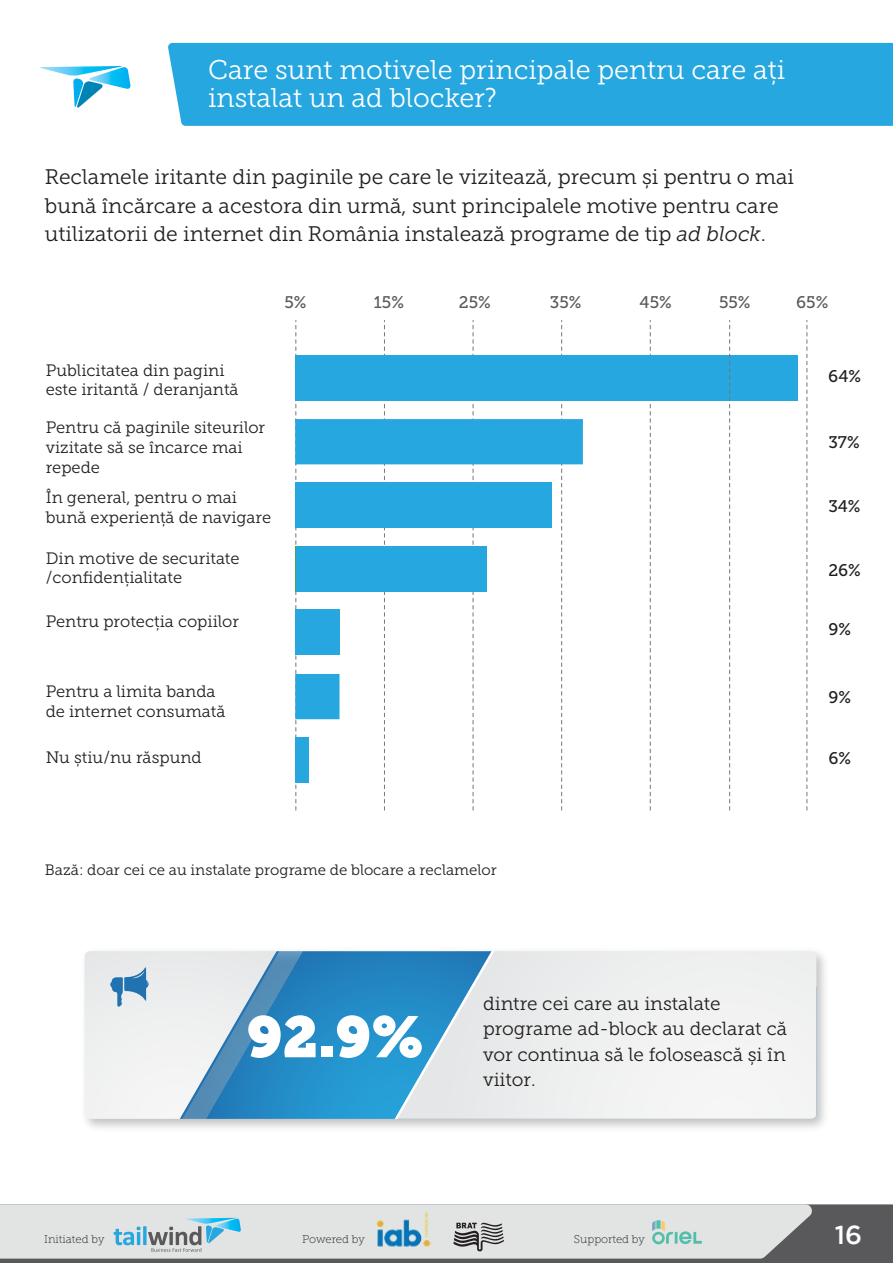
<style>
.page{position:relative;width:893px;height:1263px;background:#fff}
.page>*{position:absolute;margin:0;border:0;box-sizing:border-box;transform-origin:0 0}
.t1{font:57.45px "Museo Slab";color:#fff}
.t2{font:27px/28.2px "Museo Slab 300";color:#fff}
.t3{font:500 25.95px "Gotham";color:#fff}
.t4{font:21px/28.2px "Museo Slab 300";color:#211e1e}
.t5{font:18.9px/25.3px "Museo Slab 300";color:#211e1e}
.t6{font:16.8px "Museo Slab 500";color:#59595b}
.t7{font:16.8px "Museo Slab 500";color:#211e1e}
.t8{font:16.5px/19.6px "Museo Slab 300";color:#231f20}
.t9{font:15px "Museo Slab 300";color:#211e1e}
.t10{font:11.4px "Museo Slab 100";color:#211e1e}
.s1{font-style:italic}
</style>
<div class="page">
<svg style="left:0;top:1204px;width:893px;height:59px;background:#616163"></svg>
<svg style="left:0;top:1204px;width:814px;height:54px;background:#d4d9da"></svg>
<img style="left:373px;top:1206px;width:59px;height:44px">
<img style="left:84px;top:952px;width:741px;height:176px">
<div style="left:491px;top:951px;width:325px;height:168px;background:#eff0f0"></div>
<svg style="left:303px;top:951px;width:188px;height:168px;background:#55a4d0"></svg>
<svg style="left:85px;top:951px;width:218px;height:168px"></svg>
<svg style="left:650px;top:320px;width:1px;height:490px"></svg>
<div style="left:295px;top:356px;width:503px;height:45px;background:#26a7df"></div>
<svg style="left:295px;top:320px;width:288px;height:490px"></svg>
<svg style="left:729px;top:320px;width:1px;height:490px"></svg>
<svg style="left:806px;top:320px;width:1px;height:490px"></svg>
<div style="left:168px;top:43px;width:725px;height:83px;background:#26a7df"></div>
<img style="left:91px;top:67px;width:40px;height:22px">
<svg style="left:73px;top:78px;width:30px;height:30px"></svg>
<img style="left:40px;top:66px;width:83px;height:10px">
<h2 class="t2" style="left:208px;top:56px;width:579px">Care sunt motivele principale pentru care ați instalat un ad blocker?</h2>
<p class="t4" style="left:45px;top:163px;width:751px">Reclamele iritante din paginile pe care le vizitează, precum și pentru o mai bună încărcare a acestora din urmă, sunt principalele motive pentru care utilizatorii de internet din România instalează programe de tip <span class="s1">ad block</span>.</p>
<p class="t6" style="left:284px;top:293px;width:24px">5%</p>
<p class="t6" style="left:374px;top:293px;width:32px">15%</p>
<p class="t6" style="left:459px;top:293px;width:33px">25%</p>
<p class="t6" style="left:550px;top:293px;width:33px">35%</p>
<p class="t6" style="left:640px;top:293px;width:34px">45%</p>
<p class="t6" style="left:719px;top:293px;width:33px">55%</p>
<p class="t6" style="left:796px;top:293px;width:34px">65%</p>
<p class="t8" style="left:46px;top:360px;width:180px">Publicitatea din pagini</p>
<p class="t7" style="left:828px;top:366px;width:34px">64%</p>
<p class="t8" style="left:46px;top:380px;width:194px">este iritantă / deranjantă</p>
<p class="t8" style="left:46px;top:418px;width:221px">Pentru că paginile siteurilor vizitate să se încarce mai repede</p>
<p class="t8" style="left:46px;top:488px;width:227px">În general, pentru o mai bună experiență de navigare</p>
<p class="t7" style="left:828px;top:433px;width:33px">37%</p>
<p class="t7" style="left:828px;top:497px;width:34px">34%</p>
<p class="t8" style="left:46px;top:548px;width:195px">Din motive de securitate /confidențialitate</p>
<p class="t8" style="left:46px;top:612px;width:195px">Pentru protecția copiilor</p>
<p class="t8" style="left:46px;top:682px;width:181px">Pentru a limita banda de internet consumată</p>
<p class="t8" style="left:46px;top:747px;width:157px">Nu știu/nu răspund</p>
<p class="t9" style="left:45px;top:861px;width:453px">Bază: doar cei ce au instalate programe de blocare a reclamelor</p>
<p class="t7" style="left:828px;top:561px;width:34px">26%</p>
<p class="t7" style="left:828px;top:620px;width:24px">9%</p>
<p class="t7" style="left:828px;top:688px;width:24px">9%</p>
<p class="t7" style="left:828px;top:749px;width:24px">6%</p>
<h1 class="t1" style="left:247px;top:1003px;width:178px">92.9%</h1>
<p class="t5" style="left:483px;top:991px;width:306px">dintre cei care au instalate programe ad-block au declarat că vor continua să le folosească și în viitor.</p>
<p class="t10" style="left:44px;top:1233px;width:62px">Initiated by</p>
<p class="t10" style="left:302px;top:1233px;width:64px">Powered by</p>
<p class="t10" style="left:574px;top:1233px;width:72px">Supported by</p>
<h3 class="t3" style="left:835px;top:1220px;width:29px">16</h3>
</div>
